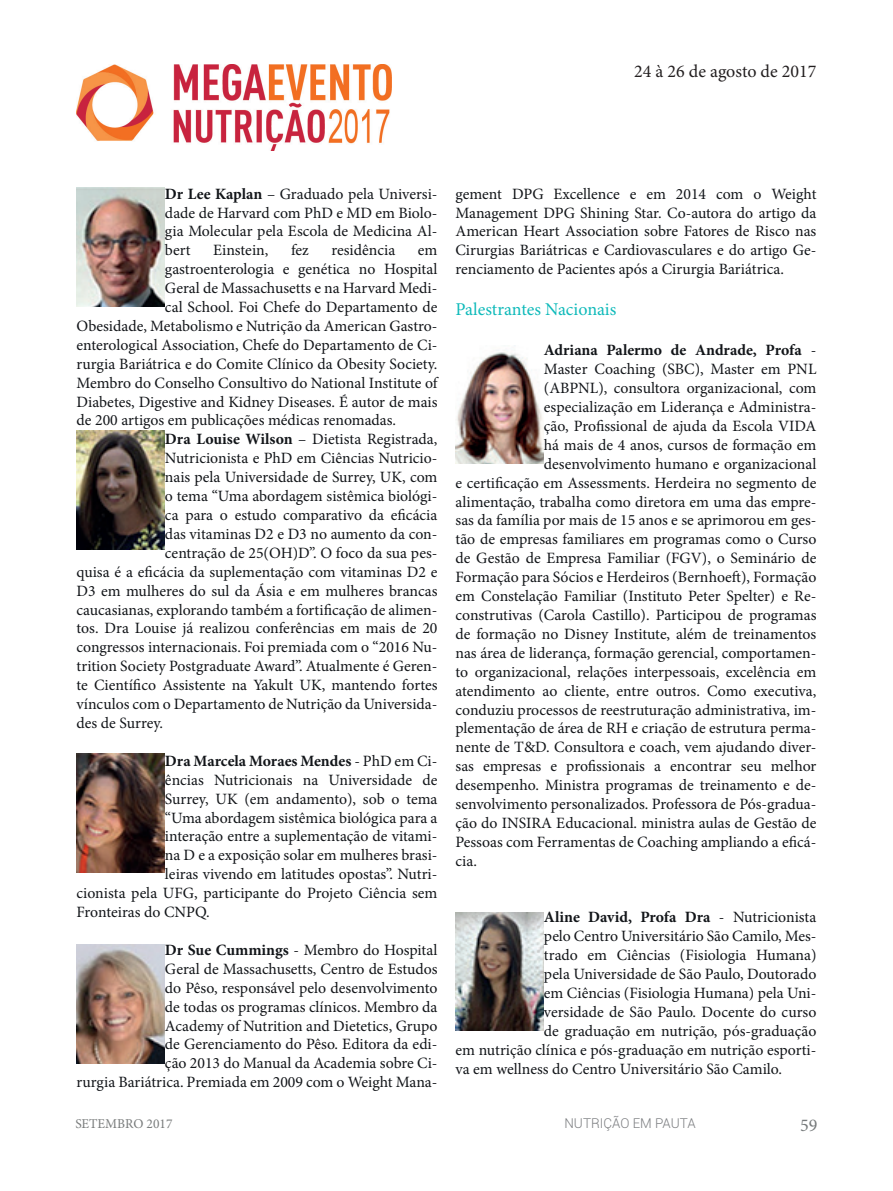
<style>
.page{position:relative;width:893px;height:1191px;background:#fff}
.page>*{position:absolute;margin:0;border:0;box-sizing:border-box;transform-origin:0 0}
.t1{font:18px "Minion Pro";letter-spacing:-.005em;color:#0fbaba}
.t2{font:18px "Minion Pro";color:#231f20}
.t3{font:18px "Minion Pro";color:#767a7b}
.t4{font:15.75px/18.9px "Minion Pro";color:#121519;text-align:justify}
.t5{font:700 15.75px "Minion Pro";color:#121519}
.t6{font:300 13.5px "Roboto";color:#7b7d80}
.t7{font:13.5px "Minion Pro";color:#787b7b}
.s1{font-weight:700}
.s2{font-weight:400}
</style>
<div class="page">
<img style="left:77px;top:187px;width:88px;height:119px">
<img style="left:77px;top:431px;width:88px;height:118px">
<img style="left:77px;top:753px;width:88px;height:119px">
<img style="left:77px;top:944px;width:88px;height:119px">
<img style="left:77px;top:65px;width:315px;height:86px">
<img style="left:455px;top:345px;width:89px;height:119px">
<img style="left:455px;top:912px;width:89px;height:119px">
<p class="t2" style="left:634px;top:59px;width:184px">24 à 26 de agosto de 2017</p>
<p class="t4" style="left:165px;top:184px;width:274px"><span class="s1">Dr Lee Kaplan</span> – Graduado pela Universi&shy;dade de Harvard com PhD e MD em Biolo&shy;gia Molecular pela Escola de Medicina Al&shy;bert</p>
<p class="t4" style="left:213px;top:241px;width:57px">Einstein,</p>
<p class="t4" style="left:291px;top:241px;width:19px">fez</p>
<p class="t4" style="left:332px;top:241px;width:65px">residência</p>
<p class="t4" style="left:418px;top:241px;width:21px">em</p>
<p class="t4" style="left:165px;top:260px;width:274px">gastroenterologia e genética no Hospital</p>
<p class="t4" style="left:165px;top:279px;width:274px">Geral de Massachusetts e na Harvard Medi-</p>
<p class="t4" style="left:165px;top:298px;width:274px">cal School. Foi Chefe do Departamento de</p>
<p class="t4" style="left:77px;top:316px;width:362px">Obesidade, Metabolismo e Nutrição da American Gastro-</p>
<p class="t4" style="left:77px;top:335px;width:362px">enterological Association, Chefe do Departamento de Ci-</p>
<p class="t4" style="left:77px;top:354px;width:362px">rurgia Bariátrica e do Comite Clínico da Obesity Society.</p>
<p class="t4" style="left:77px;top:373px;width:362px">Membro do Conselho Consultivo do National Institute of</p>
<p class="t4" style="left:77px;top:392px;width:362px">Diabetes, Digestive and Kidney Diseases. É autor de mais</p>
<p class="t4" style="left:77px;top:411px;width:321px">de 200 artigos em publicações médicas renomadas.</p>
<p class="t4" style="left:165px;top:430px;width:274px"><span class="s1">Dra Louise Wilson</span> – Dietista Registrada,</p>
<p class="t4" style="left:165px;top:449px;width:274px">Nutricionista e PhD em Ciências Nutricio-</p>
<p class="t4" style="left:165px;top:468px;width:274px">nais pela Universidade de Surrey, UK, com</p>
<p class="t4" style="left:165px;top:487px;width:274px">o tema “Uma abordagem sistêmica biológi-</p>
<p class="t4" style="left:165px;top:505px;width:274px">ca para o estudo comparativo da eficácia</p>
<p class="t4" style="left:165px;top:524px;width:274px">das vitaminas D2 e D3 no aumento da con-</p>
<p class="t4" style="left:165px;top:543px;width:274px">centração de 25(OH)D”. O foco da sua pes-</p>
<p class="t4" style="left:77px;top:562px;width:362px">quisa é a eficácia da suplementação com vitaminas D2 e</p>
<p class="t4" style="left:77px;top:581px;width:362px">D3 em mulheres do sul da Ásia e em mulheres brancas</p>
<p class="t4" style="left:77px;top:600px;width:362px">caucasianas, explorando também a fortificação de alimen-</p>
<p class="t4" style="left:77px;top:619px;width:362px">tos. Dra Louise já realizou conferências em mais de 20</p>
<p class="t4" style="left:77px;top:638px;width:362px">congressos internacionais. Foi premiada com o “2016 Nu-</p>
<p class="t4" style="left:77px;top:657px;width:362px">trition Society Postgraduate Award”. Atualmente é Geren-</p>
<p class="t4" style="left:77px;top:676px;width:362px">te Científico Assistente na Yakult UK, mantendo fortes</p>
<p class="t4" style="left:77px;top:694px;width:362px">vínculos com o Departamento de Nutrição da Universida-</p>
<p class="t4" style="left:77px;top:713px;width:88px">des de Surrey.</p>
<p class="t5" style="left:165px;top:749px;width:274px">Dra Marcela Moraes Mendes <span class="s2">- PhD em Ci-</span></p>
<p class="t4" style="left:165px;top:770px;width:274px">ências Nutricionais na Universidade de</p>
<p class="t4" style="left:165px;top:789px;width:274px">Surrey, UK (em andamento), sob o tema</p>
<p class="t4" style="left:165px;top:808px;width:274px">“Uma abordagem sistêmica biológica para a</p>
<p class="t4" style="left:165px;top:827px;width:274px">interação entre a suplementação de vitami-</p>
<p class="t4" style="left:165px;top:846px;width:274px">na D e a exposição solar em mulheres brasi-</p>
<p class="t4" style="left:165px;top:865px;width:274px">leiras vivendo em latitudes opostas”. Nutri-</p>
<p class="t4" style="left:77px;top:883px;width:362px">cionista pela UFG, participante do Projeto Ciência sem</p>
<p class="t4" style="left:77px;top:902px;width:135px">Fronteiras do CNPQ.</p>
<p class="t4" style="left:77px;top:940px;width:362px;text-align:right"><span class="s1">Dr Sue Cummings</span> - Membro do Hospital<br>Geral de Massachusetts, Centro de Estudos<br>do Pêso, responsável pelo desenvolvimento<br>de todas os programas clínicos. Membro da<br>Academy of Nutrition and Dietetics, Grupo<br>de Gerenciamento do Pêso. Editora da edi-<br>ção 2013 do Manual da Academia sobre Ci-<br>rurgia Bariátrica. Premiada em 2009 com o Weight Mana-</p>
<p class="t4" style="left:455px;top:184px;width:362px">gement DPG Excellence e em 2014 com o Weight Management DPG Shining Star. Co-autora do artigo da American Heart Association sobre Fatores de Risco nas Cirurgias Bariátricas e Cardiovasculares e do artigo Ge&shy;renciamento de Pacientes após a Cirurgia Bariátrica.</p>
<p class="t1" style="left:455px;top:297px;width:162px">Palestrantes Nacionais</p>
<p class="t5" style="left:544px;top:339px;width:274px">Adriana Palermo de Andrade, Profa <span class="s2">-</span></p>
<p class="t4" style="left:544px;top:360px;width:274px">Master Coaching (SBC), Master em PNL</p>
<p class="t4" style="left:544px;top:379px;width:274px">(ABPNL), consultora organizacional, com</p>
<p class="t4" style="left:544px;top:397px;width:274px">especialização em Liderança e Administra-</p>
<p class="t4" style="left:544px;top:416px;width:274px">ção, Profissional de ajuda da Escola VIDA</p>
<p class="t4" style="left:544px;top:435px;width:274px">há mais de 4 anos, cursos de formação em</p>
<p class="t4" style="left:544px;top:454px;width:274px">desenvolvimento humano e organizacional</p>
<p class="t4" style="left:455px;top:473px;width:362px">e certificação em Assessments. Herdeira no segmento de</p>
<p class="t4" style="left:455px;top:492px;width:362px">alimentação, trabalha como diretora em uma das empre-</p>
<p class="t4" style="left:455px;top:511px;width:362px">sas da família por mais de 15 anos e se aprimorou em ges-</p>
<p class="t4" style="left:455px;top:530px;width:362px">tão de empresas familiares em programas como o Curso</p>
<p class="t4" style="left:455px;top:549px;width:362px">de Gestão de Empresa Familiar (FGV), o Seminário de</p>
<p class="t4" style="left:455px;top:568px;width:362px">Formação para Só cios e Herdeiros (Bernhoeft), Formação</p>
<p class="t4" style="left:455px;top:586px;width:362px">em Constelação Familiar (Instituto Peter Spelter) e Re-</p>
<p class="t4" style="left:455px;top:605px;width:362px">construtivas (Carola Castillo). Participou de programas</p>
<p class="t4" style="left:455px;top:624px;width:362px">de formação no Disney Institute, além de treinamentos</p>
<p class="t4" style="left:455px;top:643px;width:362px">nas área de liderança, formação gerencial, comportamen-</p>
<p class="t4" style="left:455px;top:662px;width:362px">to organizacional, relações interpessoais, excelência em</p>
<p class="t4" style="left:455px;top:681px;width:362px">atendimento ao cliente, entre outros. Como executiva,</p>
<p class="t4" style="left:455px;top:700px;width:362px">conduziu processos de reestruturação administrativa, im-</p>
<p class="t4" style="left:455px;top:719px;width:362px">plementação de área de RH e criação de estrutura perma-</p>
<p class="t4" style="left:455px;top:738px;width:362px">nente de T&amp;D. Consultora e coach, vem ajudando diver-</p>
<p class="t4" style="left:455px;top:757px;width:362px">sas empresas e profissionais a encontrar seu melhor</p>
<p class="t4" style="left:455px;top:775px;width:362px">desempenho. Ministra programas de treinamento e de-</p>
<p class="t4" style="left:455px;top:794px;width:362px">senvolvimento personalizados. Professora de Pó s-gradua-</p>
<p class="t4" style="left:455px;top:813px;width:362px">ção do INSIRA Educacional. ministra aulas de Gestão de</p>
<p class="t4" style="left:455px;top:832px;width:362px">Pessoas com Ferramentas de Coaching ampliando a eficá-</p>
<p class="t4" style="left:455px;top:851px;width:23px">cia.</p>
<p class="t5" style="left:544px;top:906px;width:274px">Aline David, Profa Dra <span class="s2">- Nutricionista</span></p>
<p class="t4" style="left:544px;top:927px;width:274px">pelo Centro Universitário São Camilo, Mes-</p>
<p class="t4" style="left:544px;top:946px;width:274px">trado em Ciências (Fisiologia Humana)</p>
<p class="t4" style="left:544px;top:964px;width:274px">pela Universidade de São Paulo, Doutorado</p>
<p class="t4" style="left:544px;top:983px;width:274px">em Ciências (Fisiologia Humana) pela Uni-</p>
<p class="t4" style="left:544px;top:1002px;width:274px">versidade de São Paulo. Docente do curso</p>
<p class="t4" style="left:544px;top:1021px;width:274px">de graduação em nutrição, pós-graduação</p>
<p class="t4" style="left:455px;top:1040px;width:362px">em nutrição clínica e pós-graduação em nutrição esporti-</p>
<p class="t4" style="left:455px;top:1059px;width:328px">va em wellness do Centro Universitário São Camilo.</p>
<p class="t7" style="left:75px;top:1114px;width:99px">SETEMBRO 2017</p>
<p class="t6" style="left:564px;top:1114px;width:133px">NUTRIÇÃO EM PAUTA</p>
<p class="t3" style="left:800px;top:1113px;width:19px">59</p>
</div>
